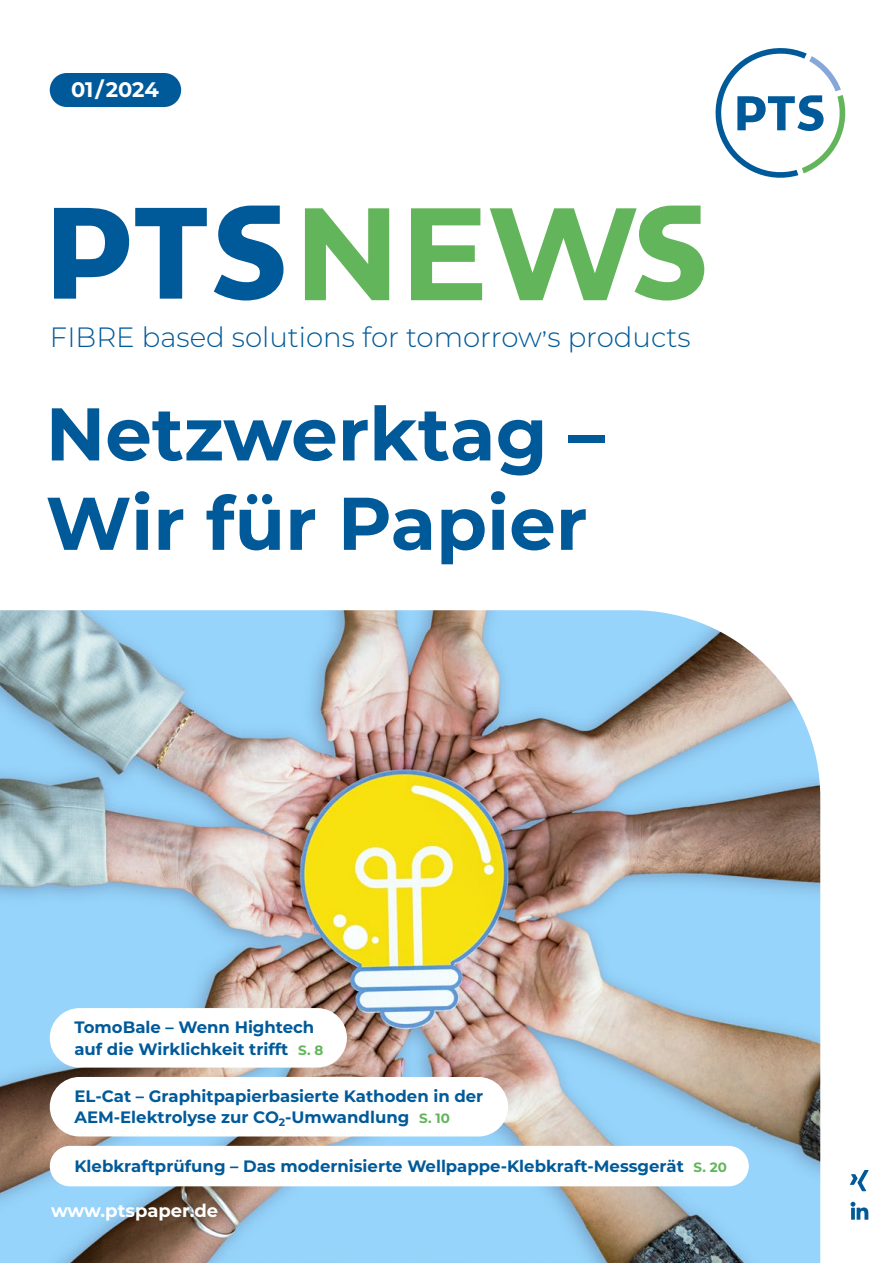
<style>
.page{position:relative;width:893px;height:1263px;background:#fff}
.page>*{position:absolute;margin:0;border:0;box-sizing:border-box;transform-origin:0 0}
.t1{font:700 131.25px "Montserrat";color:#62b55a}
.t2{font:700 74.55px "Montserrat";color:#005a9a}
.t3{font:300 27.9px "Montserrat";color:#005a9a}
.t4{font:700 21px "Montserrat";letter-spacing:-.005em;color:#fff}
.t5{font:700 18px "Montserrat";color:#fff}
.t6{font:700 16.5px/21.6px "Montserrat";color:#005a9a}
.s1{font-size:13.5px;color:#62b55a}
</style>
<div class="page">
<img style="left:0;top:610px;width:820px;height:653px">
<div style="left:50px;top:73px;width:131px;height:34px;background:#005a9a;border-radius:17px"></div>
<svg style="left:850px;top:1202px;width:18px;height:18px"></svg>
<svg style="left:850px;top:1170px;width:19px;height:21px"></svg>
<svg style="left:715px;top:48px;width:131px;height:130px"></svg>
<svg style="left:54px;top:208px;width:75px;height:91px"></svg>
<svg style="left:135px;top:208px;width:72px;height:91px"></svg>
<svg style="left:214px;top:206px;width:70px;height:94px"></svg>
<svg style="left:635px;top:206px;width:69px;height:94px"></svg>
<div style="left:50px;top:1146px;width:699px;height:40px;background:#fff;border-radius:20px"></div>
<div style="left:50px;top:1077px;width:458px;height:59px;background:#fff;border-radius:30px"></div>
<div style="left:50px;top:1008px;width:297px;height:59px;background:#fff;border-radius:30px"></div>
<p class="t4" style="left:71px;top:75px;width:89px">01/2024</p>
<p class="t1" style="left:294px;top:159px;width:347px">NEW</p>
<p class="t3" style="left:50px;top:318px;width:642px">FIBRE based solutions for tomorrow’s products</p>
<p class="t2" style="left:46px;top:380px;width:561px">Netzwerktag –</p>
<p class="t2" style="left:46px;top:470px;width:543px">Wir für Papier</p>
<p class="t6" style="left:74px;top:1015px;width:250px">TomoBale – Wenn Hightech auf die Wirklichkeit trifft <span class="s1">S. 8</span></p>
<p class="t6" style="left:74px;top:1084px;width:410px">EL-Cat – Graphitpapierbasierte Kathoden in der<br>AEM-Elektrolyse zur CO<sub>2</sub>-Umwandlung <span class="s1">S. 10</span></p>
<p class="t6" style="left:74px;top:1155px;width:654px">Klebkraftprüfung – Das modernisierte Wellpappe-Klebkraft-Messgerät <span class="s1">S. 20</span></p>
<p class="t5" style="left:51px;top:1197px;width:169px">www.ptspaper.de</p>
</div>
